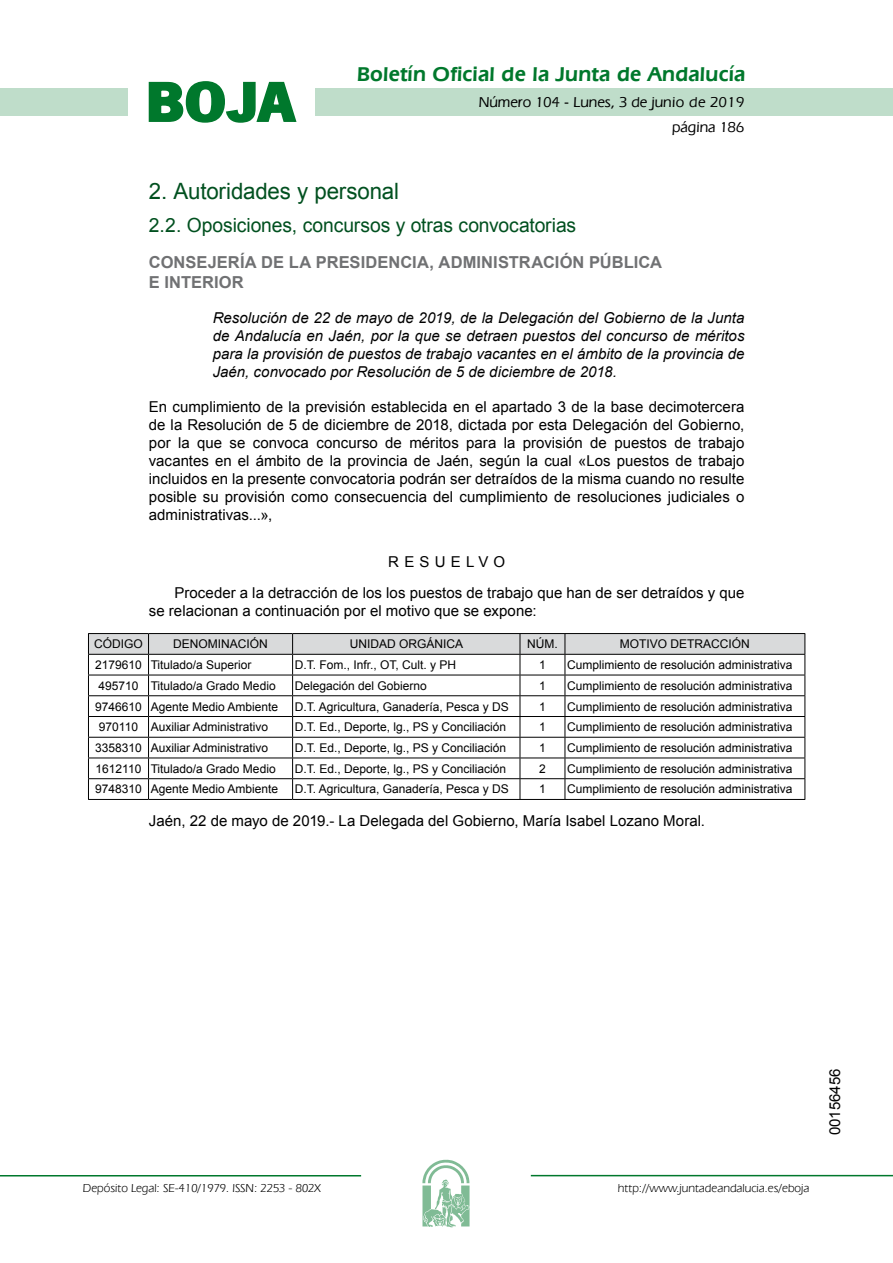
<style>
.page{position:relative;width:893px;height:1263px;background:#fff}
.page>*{position:absolute;margin:0;border:0;box-sizing:border-box;transform-origin:0 0}
.t1{font:700 57.75px "News Got T";color:#00782c;scale:1.14 1}
.t2{font:22.5px "Arial";letter-spacing:-.01em;color:#00501f}
.t3{font:600 21px "Eras IT Cby BT";letter-spacing:.01em;color:#00782c}
.t4{font:19.5px "Arial";letter-spacing:-.005em;color:#00501f}
.t5{font:700 16.5px/19.5px "Arial";letter-spacing:.005em;color:#707173}
.t6{font:15px/18px "Arial";color:#000;text-align:justify}
.t7{font:italic 15px/18px "Arial";color:#000;text-align:justify}
.t8{font:500 15px/24.5px "Eras IT Cby BT";color:#000;text-align:right}
.t9{font:12px "Arial";color:#000}
.t10{font:12px "Eras IT Cby BT";color:#000}
</style>
<div class="page">
<div style="left:315px;top:88px;width:577px;height:28px;background:#bfddca"></div>
<div style="left:0;top:88px;width:128px;height:28px;background:#bfddca"></div>
<hr style="left:0;top:1175px;width:361px;height:2px;background:#00782c">
<svg style="left:422px;top:1159px;width:47px;height:68px"></svg>
<hr style="left:531px;top:1175px;width:361px;height:1px;background:#00782c">
<svg style="left:148px;top:81px;width:149px;height:42px"></svg>
<hr style="left:88px;top:633px;width:60px;height:1px;background:#000">
<hr style="left:148px;top:633px;width:144px;height:1px;background:#000">
<hr style="left:292px;top:633px;width:228px;height:1px;background:#000">
<hr style="left:520px;top:633px;width:45px;height:1px;background:#000">
<hr style="left:565px;top:633px;width:240px;height:1px;background:#000">
<svg style="left:88px;top:634px;width:717px;height:165px"></svg>
<hr style="left:88px;top:799px;width:60px;height:1px;background:#000">
<hr style="left:148px;top:799px;width:144px;height:1px;background:#000">
<hr style="left:292px;top:799px;width:228px;height:1px;background:#000">
<hr style="left:520px;top:799px;width:45px;height:1px;background:#000">
<hr style="left:565px;top:799px;width:240px;height:1px;background:#000">
<h1 class="t1" style="left:145px;top:68px;width:133px">BOJA</h1>
<h3 class="t3" style="left:357px;top:62px;width:390px">Boletín Oficial de la Junta de Andalucía</h3>
<p class="t8" style="left:478px;top:90px;width:267px">Número 104 - Lunes, 3 de junio de 2019 página 186</p>
<h2 class="t2" style="left:149px;top:177px;width:252px">2. Autoridades y personal</h2>
<h3 class="t4" style="left:149px;top:212px;width:429px">2.2. Oposiciones, concursos y otras convocatorias</h3>
<h3 class="t5" style="left:149px;top:253px;width:514px">CONSEJERÍA DE LA PRESIDENCIA, ADMINISTRACIÓN PÚBLICA<br>E INTERIOR</h3>
<p class="t7" style="left:213px;top:309px;width:533px">Resolución de 22 de mayo de 2019, de la Delegación del Gobierno de la Junta de Andalucía en Jaén, por la que se detraen puestos del concurso de méritos para la provisión de puestos de trabajo vacantes en el ámbito de la provincia de Jaén, convocado por Resolución de 5 de diciembre de 2018.</p>
<p class="t6" style="left:149px;top:398px;width:597px">En cumplimiento de la previsión establecida en el apartado 3 de la base decimotercera de la Resolución de 5 de diciembre de 2018, dictada por esta Delegación del Gobierno, por la que se convoca concurso de méritos para la provisión de puestos de trabajo vacantes en el ámbito de la provincia de Jaén, según la cual «Los puestos de trabajo incluidos en la presente convocatoria podrán ser detraídos de la misma cuando no resulte posible su provisión como consecuencia del cumplimiento de resoluciones judiciales o administrativas...»,</p>
<p class="t6" style="left:174px;top:547px;width:571px;line-height:30.8px;text-indent:214px">RESUELVO<br>Proceder a la detracción de los los puestos de trabajo que han de ser detraídos y que</p>
<p class="t6" style="left:149px;top:602px;width:389px">se relacionan a continuación por el motivo que se expone:</p>
<p class="t9" style="left:94px;top:636px;width:50px">CÓDIGO</p>
<p class="t9" style="left:173px;top:636px;width:96px">DENOMINACIÓN</p>
<p class="t9" style="left:350px;top:636px;width:115px">UNIDAD ORGÁNICA</p>
<p class="t9" style="left:527px;top:636px;width:32px">NÚM.</p>
<p class="t9" style="left:620px;top:636px;width:132px">MOTIVO DETRACCIÓN</p>
<p class="t9" style="left:95px;top:657px;width:158px">2179610 Titulado/a Superior</p>
<p class="t9" style="left:295px;top:657px;width:163px">D.T. Fom., Infr., OT, Cult. y PH</p>
<p class="t9" style="left:539px;top:657px;width:8px">1</p>
<p class="t9" style="left:567px;top:657px;width:227px">Cumplimiento de resolución administrativa</p>
<p class="t9" style="left:98px;top:678px;width:179px">495710 Titulado/a Grado Medio</p>
<p class="t9" style="left:295px;top:678px;width:134px">Delegación del Gobierno</p>
<p class="t9" style="left:539px;top:678px;width:8px">1</p>
<p class="t9" style="left:567px;top:678px;width:227px">Cumplimiento de resolución administrativa</p>
<p class="t9" style="left:95px;top:698px;width:184px">9746610 Agente Medio Ambiente</p>
<p class="t9" style="left:295px;top:698px;width:216px">D.T. Agricultura, Ganadería, Pesca y DS</p>
<p class="t9" style="left:539px;top:698px;width:8px">1</p>
<p class="t9" style="left:567px;top:698px;width:227px">Cumplimiento de resolución administrativa</p>
<p class="t9" style="left:99px;top:719px;width:171px">970110 Auxiliar Administrativo</p>
<p class="t9" style="left:295px;top:719px;width:213px">D.T. Ed., Deporte, lg., PS y Conciliación</p>
<p class="t9" style="left:539px;top:719px;width:8px">1</p>
<p class="t9" style="left:567px;top:719px;width:227px">Cumplimiento de resolución administrativa</p>
<p class="t9" style="left:95px;top:740px;width:174px">3358310 Auxiliar Administrativo</p>
<p class="t9" style="left:295px;top:740px;width:213px">D.T. Ed., Deporte, lg., PS y Conciliación</p>
<p class="t9" style="left:539px;top:740px;width:8px">1</p>
<p class="t9" style="left:567px;top:740px;width:227px">Cumplimiento de resolución administrativa</p>
<p class="t9" style="left:96px;top:761px;width:181px">1612110 Titulado/a Grado Medio</p>
<p class="t9" style="left:295px;top:761px;width:213px">D.T. Ed., Deporte, lg., PS y Conciliación</p>
<p class="t9" style="left:539px;top:761px;width:8px">2</p>
<p class="t9" style="left:567px;top:761px;width:227px">Cumplimiento de resolución administrativa</p>
<p class="t9" style="left:95px;top:781px;width:184px">9748310 Agente Medio Ambiente</p>
<p class="t9" style="left:295px;top:781px;width:216px">D.T. Agricultura, Ganadería, Pesca y DS</p>
<p class="t9" style="left:539px;top:781px;width:8px">1</p>
<p class="t9" style="left:567px;top:781px;width:227px">Cumplimiento de resolución administrativa</p>
<p class="t6" style="left:149px;top:812px;width:557px">Jaén, 22 de mayo de 2019.- La Delegada del Gobierno, María Isabel Lozano Moral.</p>
<p class="t10" style="left:83px;top:1181px;width:239px">Depósito Legal: SE-410/1979. ISSN: 2253 - 802X</p>
<p class="t10" style="left:618px;top:1181px;width:193px">http://www.juntadeandalucia.es/eboja</p>
<p class="t6" style="left:826px;top:1135px;width:68px;rotate:-90deg">00156456</p>
</div>
